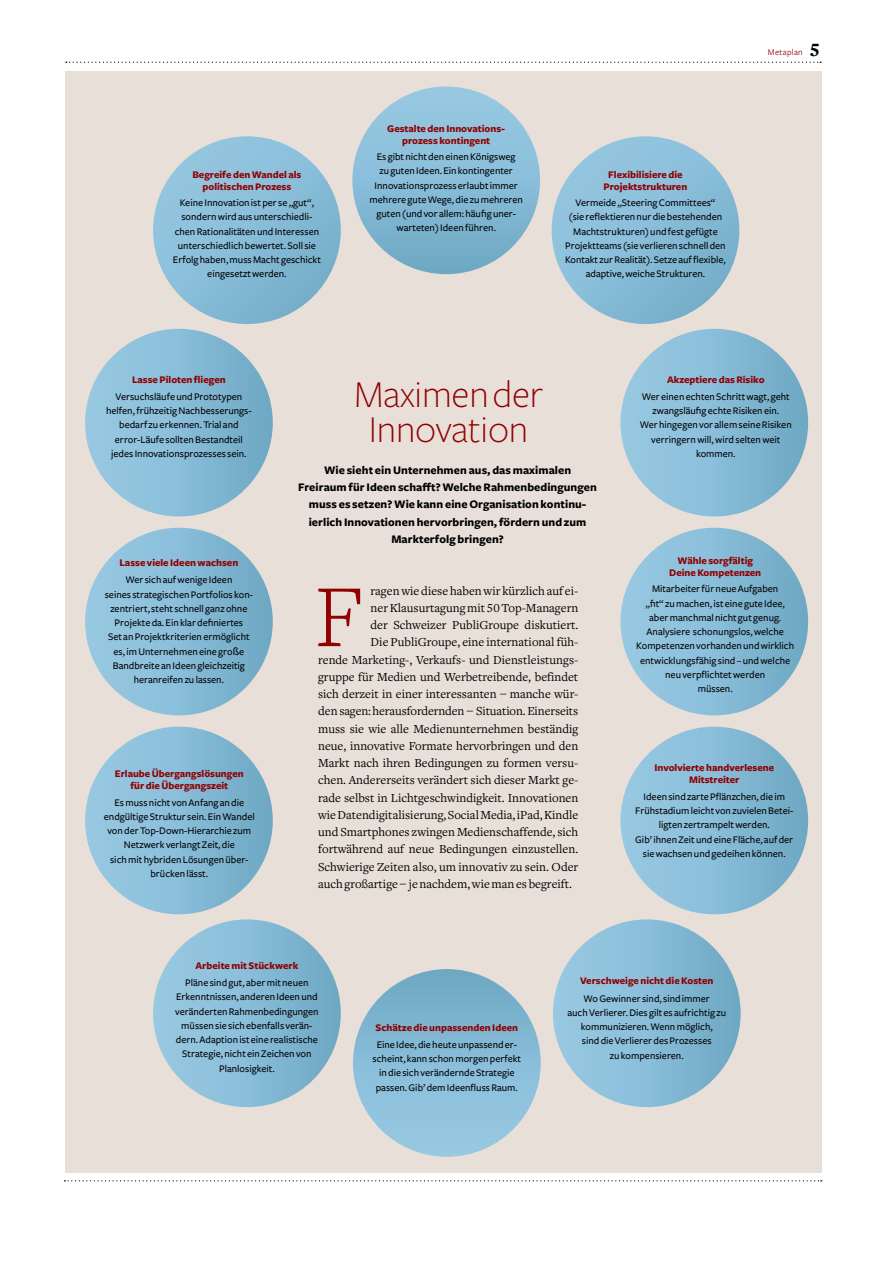
<style>
.page{position:relative;width:893px;height:1263px;background:#fff}
.page>*{position:absolute;margin:0;border:0;box-sizing:border-box;transform-origin:0 0}
.t1{font:300 91.95px "Freight Text";color:#900000}
.t2{font:300 39.3px/35px "Freight Sans";letter-spacing:-.005em;color:#900000;text-align:center}
.t3{font:12.75px "Freight Text";color:#000}
.t4{font:700 12px/17.2px "Freight Sans";letter-spacing:.005em;color:#000;text-align:center}
.t5{font:500 10.5px/14.2px "Freight Sans";color:#000;text-align:center}
.t6{font:700 10.5px/12px "Freight Sans";color:#900000;text-align:center}
.t7{font:9px "Freight Sans";letter-spacing:.03em;color:#900000}
.s1{font-family:"Freight Text";font-weight:900;font-size:19.5px;color:#000}
.s2{font-family:"Arial";font-weight:400}
</style>
<div class="page">
<svg style="left:64px;top:1180px;width:758px;height:1px"></svg>
<svg style="left:66px;top:62px;width:755px;height:1px"></svg>
<div style="left:65px;top:71px;width:757px;height:1101px;background:#e8e0d8"></div>
<div style="left:352px;top:86px;width:188px;height:188px;background:linear-gradient(to bottom,#9ecde6,#71aac6);border-radius:94px"></div>
<div style="left:353px;top:969px;width:188px;height:188px;background:linear-gradient(to bottom,#70aac6,#9dcce6);border-radius:94px"></div>
<div style="left:553px;top:919px;width:188px;height:188px;background:linear-gradient(to right,#9ccce6,#73abc6);border-radius:94px"></div>
<div style="left:620px;top:727px;width:188px;height:187px;background:linear-gradient(to right,#9ecde6,#70aac6);border-radius:94px"></div>
<div style="left:620px;top:528px;width:188px;height:187px;background:linear-gradient(to right,#9ecde6,#70aac6);border-radius:94px"></div>
<div style="left:620px;top:329px;width:188px;height:187px;background:linear-gradient(to right,#9ecde6,#70aac6);border-radius:94px"></div>
<div style="left:552px;top:136px;width:187px;height:188px;background:linear-gradient(to right,#93c5e0,#7db4cf);border-radius:94px"></div>
<div style="left:153px;top:919px;width:188px;height:188px;background:linear-gradient(to right,#9ccce6,#72abc6);border-radius:94px"></div>
<div style="left:85px;top:727px;width:188px;height:187px;background:linear-gradient(to right,#9ccce6,#71aac6);border-radius:94px"></div>
<div style="left:85px;top:528px;width:188px;height:187px;background:linear-gradient(to right,#9ccce6,#71aac6);border-radius:94px"></div>
<div style="left:85px;top:329px;width:188px;height:187px;background:linear-gradient(to right,#9ccce6,#71aac6);border-radius:94px"></div>
<div style="left:153px;top:136px;width:188px;height:188px;background:linear-gradient(to right,#93c5e0,#7eb4cf);border-radius:94px"></div>
<p class="t6" style="left:192px;top:169px;width:110px">Begreife den Wandel als politischen Prozess</p>
<p class="t5" style="left:173px;top:196px;width:150px">Keine Innovation ist per se „gut“, sondern wird aus unterschiedli&shy;chen Rationalitäten und Interessen unterschiedlich bewertet. Soll sie<br>Erfolg haben, muss Macht geschickt eingesetzt werden.</p>
<p class="t6" style="left:387px;top:123px;width:119px">Gestalte den Innovations&shy;prozess kontingent</p>
<p class="t5" style="left:370px;top:150px;width:155px">Es gibt nicht den einen Königsweg<br>zu guten Ideen. Ein kontingenter<br>Innovationsprozess erlaubt immer mehrere gute Wege, die zu mehreren guten (und vor allem: häufig uner&shy;warteten) Ideen führen.</p>
<p class="t7" style="left:768px;top:48px;width:53px">Metaplan <span class="s1">5</span></p>
<p class="t6" style="left:604px;top:169px;width:85px">Flexibilisiere die<br>Projektstrukturen</p>
<p class="t5" style="left:565px;top:196px;width:162px">Vermeide „Steering Committees“<br>(sie reflektieren nur die bestehenden Machtstrukturen) und fest gefügte Projektteams (sie verlieren schnell den Kontakt zur Realität). Setze auf flexible, adaptive, weiche Strukturen.</p>
<p class="t6" style="left:132px;top:373px;width:95px">Lasse Piloten fliegen</p>
<p class="t5" style="left:106px;top:389px;width:147px">Versuchsläufe und Prototypen helfen, frühzeitig Nachbesserungs&shy;bedarf zu erkennen. Trial and error-Läufe sollten Bestandteil jedes Innovationsprozesses sein.</p>
<h2 class="t2" style="left:354px;top:378px;width:190px">Maximen der<br>Innovation</h2>
<p class="t6" style="left:667px;top:373px;width:99px">Akzeptiere das Risiko</p>
<p class="t5" style="left:640px;top:389px;width:153px">Wer einen echten Schritt wagt, geht zwangsläufig echte Risiken ein.<br>Wer hingegen vor allem seine Risiken verringern will, wird selten weit kommen.</p>
<p class="t6" style="left:119px;top:557px;width:120px">Lasse viele Ideen wachsen</p>
<p class="t5" style="left:105px;top:573px;width:150px">Wer sich auf wenige Ideen<br>seines strategischen Portfolios kon&shy;zentriert, steht schnell ganz ohne<br>Projekte da. Ein klar definiertes<br>Set an Projektkriterien ermöglicht es, im Unternehmen eine gro<span class="s2">ß</span>e<br>Bandbreite an Ideen gleichzeitig heranreifen zu lassen.</p>
<p class="t6" style="left:115px;top:768px;width:130px">Erlaube Übergangslösungen für die Übergangszeit</p>
<p class="t5" style="left:104px;top:795px;width:152px">Es muss nicht von Anfang an die endgültige Struktur sein. Ein Wandel von der Top-Down-Hierarchie zum<br>Netzwerk verlangt Zeit, die<br>sich mit hybriden Lösungen über&shy;brücken lässt.</p>
<p class="t4" style="left:298px;top:462px;width:300px">Wie sieht ein Unternehmen aus, das maximalen<br>Freiraum für Ideen schafft? Welche Rahmenbedingungen muss es setzen? Wie kann eine Organisation kontinu&shy;ierlich Innovationen hervorbringen, fördern und zum Markterfolg bringen?</p>
<p class="t3" style="left:371px;top:583px;width:209px">ragen wie diese haben wir kürzlich auf ei-</p>
<p class="t3" style="left:371px;top:601px;width:209px">ner Klausurtagung mit 50 Top-Managern</p>
<p class="t3" style="left:371px;top:618px;width:209px">der Schweizer PubliGroupe diskutiert.</p>
<p class="t3" style="left:371px;top:635px;width:209px">Die PubliGroupe, eine international füh-</p>
<p class="t3" style="left:318px;top:652px;width:262px">rende Marketing-, Verkaufs- und Dienstleistungs-</p>
<p class="t3" style="left:318px;top:670px;width:262px">gruppe für Medien und Werbetreibende, befindet</p>
<p class="t3" style="left:318px;top:687px;width:262px">sich derzeit in einer interessanten – manche wür-</p>
<p class="t3" style="left:318px;top:704px;width:262px">den sagen: herausfordernden – Situation. Einerseits</p>
<p class="t3" style="left:318px;top:721px;width:262px">muss sie wie alle Medienunternehmen beständig</p>
<p class="t3" style="left:318px;top:739px;width:262px">neue, innovative Formate hervorbringen und den</p>
<p class="t3" style="left:318px;top:756px;width:262px">Markt nach ihren Bedingungen zu formen versu-</p>
<p class="t3" style="left:318px;top:773px;width:262px">chen. Andererseits verändert sich dieser Markt ge-</p>
<p class="t3" style="left:318px;top:790px;width:262px">rade selbst in Lichtgeschwindigkeit. Innovationen</p>
<p class="t3" style="left:318px;top:808px;width:262px">wie Datendigitalisierung, Social Media, iPad, Kindle</p>
<p class="t3" style="left:318px;top:825px;width:262px">und Smartphones zwingen Medienschaffende, sich</p>
<p class="t3" style="left:318px;top:842px;width:262px">fortwährend auf neue Bedingungen einzustellen.</p>
<p class="t3" style="left:318px;top:859px;width:262px">Schwierige Zeiten also, um innovativ zu sein. Oder</p>
<p class="t3" style="left:318px;top:877px;width:255px">auch großartige – je nachdem, wie man es begreift.</p>
<h1 class="t1" style="left:314px;top:564px;width:51px">F</h1>
<p class="t6" style="left:669px;top:555px;width:94px">Wähle sorgfältig<br>Deine Kompetenzen</p>
<p class="t5" style="left:636px;top:582px;width:159px">Mitarbeiter für neue Aufgaben<br>„fit“ zu machen, ist eine gute Idee, aber manchmal nicht gut genug.<br>Analysiere schonungslos, welche<br>Kompetenzen vorhanden und wirklich entwicklungsfähig sind –und welche neu verpflichtet werden<br>müssen.</p>
<p class="t6" style="left:654px;top:762px;width:121px">Involvierte handverlesene<br>Mitstreiter</p>
<p class="t5" style="left:635px;top:789px;width:160px">Ideen sind zarte Pflänzchen, die im Frühstadium leicht von zuvielen Betei&shy;ligten zertrampelt werden.<br>Gib’ ihnen Zeit und eine Fläche, auf der sie wachsen und gedeihen können.</p>
<p class="t6" style="left:196px;top:960px;width:104px">Arbeite mit Stückwerk</p>
<p class="t5" style="left:175px;top:976px;width:145px">Pläne sind gut, aber mit neuen<br>Erkenntnissen, anderen Ideen und veränderten Rahmenbedingungen müssen sie sich ebenfalls verän&shy;dern. Adaption ist eine realistische<br>Strategie, nicht ein Zeichen von<br>Planlosigkeit.</p>
<p class="t6" style="left:376px;top:1021px;width:144px">Schätze die unpassenden Ideen</p>
<p class="t5" style="left:373px;top:1037px;width:150px">Eine Idee, die heute unpassend er&shy;scheint, kann schon morgen perfekt in die sich verändernde Strategie passen. Gib’ dem Ideenfluss Raum.</p>
<p class="t6" style="left:580px;top:975px;width:135px">Verschweige nicht die Kosten</p>
<p class="t5" style="left:567px;top:991px;width:160px">Wo Gewinner sind, sind immer<br>auch Verlierer. Dies gilt es aufrichtig zu kommunizieren. Wenn möglich,<br>sind die Verlierer des Prozesses<br>zu kompensieren.</p>
</div>
